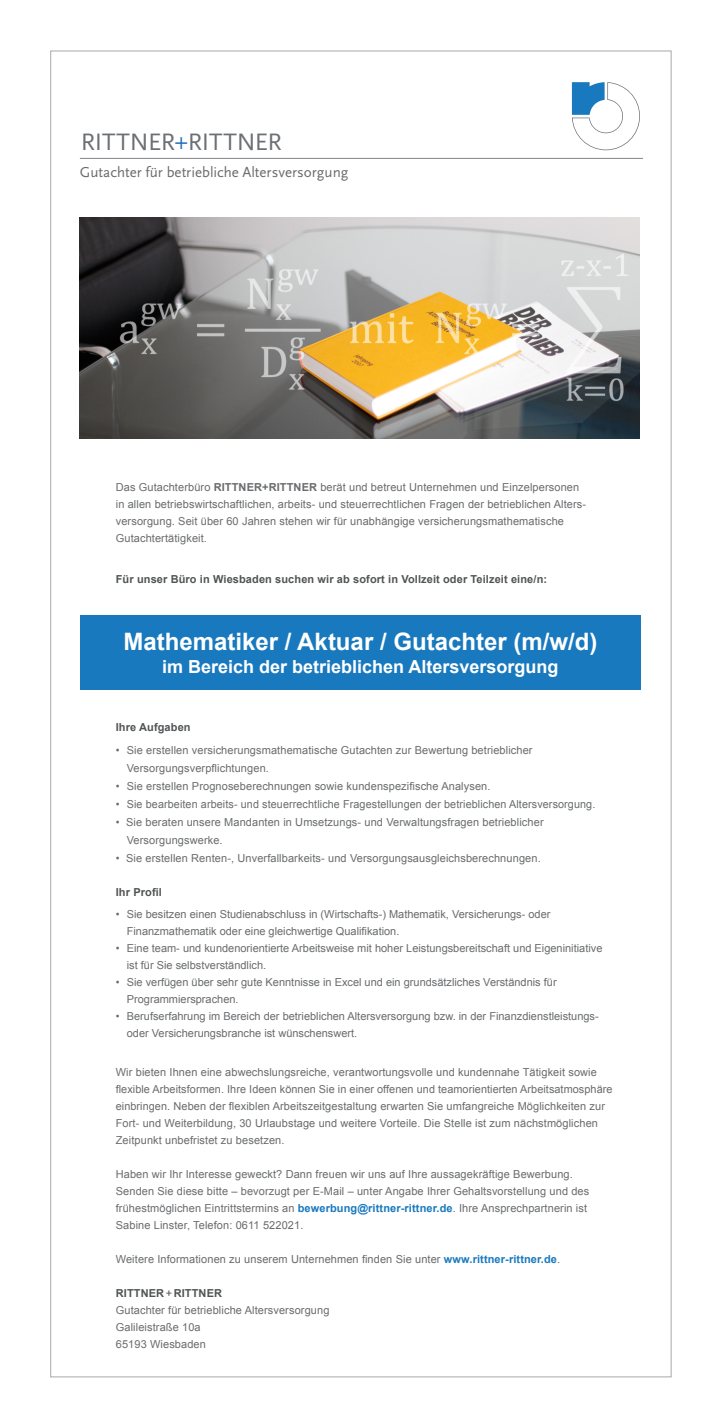
<style>
.page{position:relative;width:720px;height:1423px;background:#fff}
.page>*{position:absolute;margin:0;border:0;box-sizing:border-box;transform-origin:0 0}
.t1{font:24.9px "Scala Sans OT";letter-spacing:-.015em;color:#6c6f73}
.t2{font:700 24px "Arial";color:#fff}
.t3{font:700 18px "Arial";color:#fff}
.t4{font:15px "Scala Sans OT";color:#696b6d}
.t5{font:11px/17px "Arial";letter-spacing:.01em;color:#696b6d}
.t6{font:700 11px "Arial";letter-spacing:.01em;color:#515455}
.s1{color:#1b68b4}
.s2{font-weight:700}
.s3{font-weight:700;color:#1879be}
.s4{color:#1879be}
.s5{font-weight:400}
</style>
<div class="page">
<svg style="left:572px;top:82px;width:68px;height:68px"></svg>
<hr style="left:80px;top:158px;width:563px;height:1px;background:#828488">
<div style="left:80px;top:615px;width:560px;height:74px;background:#1879be"></div>
<img style="left:80px;top:218px;width:560px;height:221px">
<p class="t1" style="left:81px;top:129px;width:203px">RITTNER<span class="s1">+</span>RITTNER</p>
<p class="t4" style="left:80px;top:164px;width:270px">Gutachter für betriebliche Altersversorgung</p>
<p class="t5" style="left:116px;top:479px;width:465px">Das Gutachterbüro <span class="s2">RITTNER+RITTNER</span> berät und betreut Unternehmen und Einzelpersonen</p>
<p class="t5" style="left:116px;top:496px;width:472px">in allen betriebswirtschaftlichen, arbeits- und steuerrechtlichen Fragen der betrieblichen Alters-</p>
<p class="t5" style="left:116px;top:513px;width:450px">versorgung. Seit über 60 Jahren stehen wir für unabhängige versicherungsmathematische</p>
<p class="t5" style="left:116px;top:530px;width:93px">Gutachtertätigkeit.</p>
<p class="t6" style="left:116px;top:572px;width:433px">Für unser Büro in Wiesbaden suchen wir ab sofort in Vollzeit oder Teilzeit eine/n:</p>
<p class="t2" style="left:123px;top:625px;width:475px">Mathematiker / Aktuar / Gutachter (m/w/d)</p>
<p class="t3" style="left:162px;top:654px;width:398px">im Bereich der betrieblichen Altersversorgung</p>
<p class="t6" style="left:116px;top:720px;width:76px">Ihre Aufgaben</p>
<p class="t5" style="left:116px;top:742px;width:418px">• Sie erstellen versicherungsmathematische Gutachten zur Bewertung betrieblicher</p>
<p class="t5" style="left:127px;top:760px;width:144px">Versorgungsverpflichtungen.</p>
<p class="t5" style="left:116px;top:778px;width:376px">• Sie erstellen Prognoseberechnungen sowie kundenspezifische Analysen.</p>
<p class="t5" style="left:116px;top:796px;width:481px">• Sie bearbeiten arbeits- und steuerrechtliche Fragestellungen der betrieblichen Altersversorgung.</p>
<p class="t5" style="left:116px;top:814px;width:429px">• Sie beraten unsere Mandanten in Umsetzungs- und Verwaltungsfragen betrieblicher</p>
<p class="t5" style="left:127px;top:832px;width:97px">Versorgungswerke.</p>
<p class="t5" style="left:116px;top:850px;width:426px">• Sie erstellen Renten-, Unverfallbarkeits- und Versorgungsausgleichsberechnungen.</p>
<p class="t6" style="left:116px;top:885px;width:48px">Ihr Profil</p>
<p class="t5" style="left:116px;top:906px;width:436px">• Sie besitzen einen Studienabschluss in (Wirtschafts-) Mathematik, Versicherungs- oder</p>
<p class="t5" style="left:127px;top:923px;width:274px">Finanzmathematik oder eine gleichwertige Qualifikation.</p>
<p class="t5" style="left:127px;top:940px;width:477px;text-indent:-11px">• Eine team- und kundenorientierte Arbeitsweise mit hoher Leistungsbereitschaft und Eigeninitiative ist für Sie selbstverständlich.</p>
<p class="t5" style="left:116px;top:974px;width:442px">• Sie verfügen über sehr gute Kenntnisse in Excel und ein grundsätzliches Verständnis für</p>
<p class="t5" style="left:127px;top:991px;width:113px">Programmiersprachen.</p>
<p class="t5" style="left:127px;top:1008px;width:474px;text-indent:-11px">• Berufserfahrung im Bereich der betrieblichen Altersversorgung bzw. in der Finanzdienstleistungs&shy;oder Versicherungsbranche ist wünschenswert.</p>
<p class="t5" style="left:116px;top:1064px;width:498px">Wir bieten Ihnen eine abwechslungsreiche, verantwortungsvolle und kundennahe Tätigkeit sowie flexible Arbeitsformen. Ihre Ideen können Sie in einer offenen und teamorientierten Arbeitsatmosphäre einbringen. Neben der flexiblen Arbeitszeitgestaltung erwarten Sie umfangreiche Möglichkeiten zur Fort- und Weiterbildung, 30 Urlaubstage und weitere Vorteile. Die Stelle ist zum nächstmöglichen Zeitpunkt unbefristet zu besetzen.</p>
<p class="t5" style="left:116px;top:1166px;width:459px">Haben wir Ihr Interesse geweckt? Dann freuen wir uns auf Ihre aussagekräftige Bewerbung.</p>
<p class="t5" style="left:116px;top:1183px;width:475px">Senden Sie diese bitte – bevorzugt per E-Mail – unter Angabe Ihrer Gehaltsvorstellung und des frühestmöglichen Eintrittstermins an <span class="s3">bewerbung@rittner-rittner.de</span><span class="s4">.</span> Ihre Ansprechpartnerin ist<br>Sabine Linster, Telefon: 0611 522021.</p>
<p class="t5" style="left:116px;top:1251px;width:446px">Weitere Informationen zu unserem Unternehmen finden Sie unter <span class="s3">www.rittner-rittner.de</span>.</p>
<p class="t6" style="left:116px;top:1286px;width:108px">RITTNER <span class="s5">+</span> RITTNER</p>
<p class="t5" style="left:116px;top:1302px;width:215px">Gutachter für betriebliche Altersversorgung</p>
<p class="t5" style="left:116px;top:1319px;width:86px">Galileistraße 10a</p>
<p class="t5" style="left:116px;top:1336px;width:92px">65193 Wiesbaden</p>
</div>
